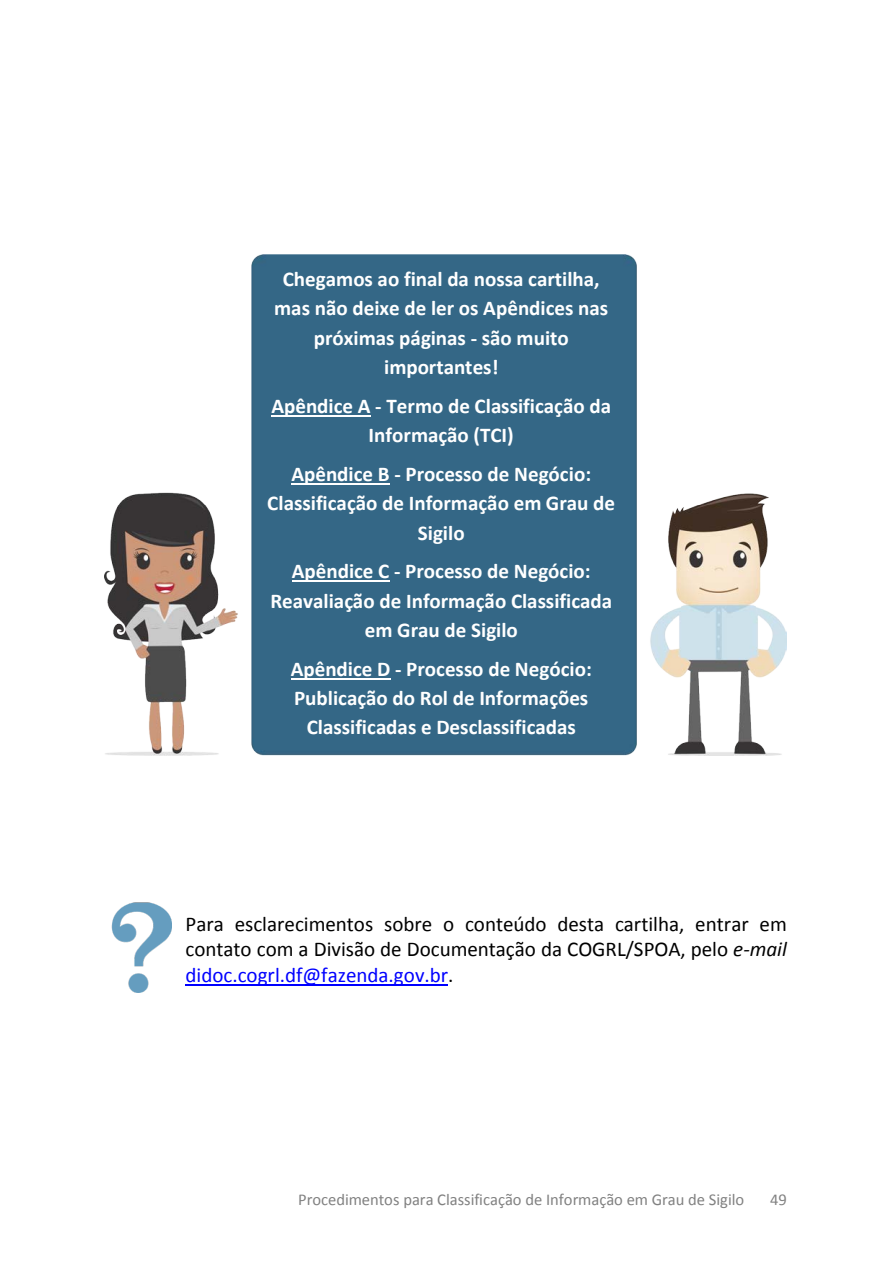
<style>
.page{position:relative;width:893px;height:1263px;background:#fff}
.page>*{position:absolute;margin:0;border:0;box-sizing:border-box;transform-origin:0 0}
.t1{font:700 21px/29.5px "Calibri";color:#fff;text-align:center}
.t2{font:21px/25.7px "Calibri";color:#000;text-align:justify}
.t3{font:16.5px "Calibri";color:#818181}
.s1{font-style:italic}
.s2{color:#00f}
</style>
<div class="page">
<img style="left:105px;top:254px;width:681px;height:501px">
<hr style="left:271px;top:415px;width:100px;height:1px;background:#fff">
<hr style="left:291px;top:483px;width:99px;height:1px;background:#fff">
<hr style="left:292px;top:580px;width:97px;height:2px;background:#fff">
<hr style="left:291px;top:678px;width:99px;height:1px;background:#fff">
<hr style="left:186px;top:984px;width:262px;height:1px;background:#00f">
<img style="left:111px;top:902px;width:61px;height:90px">
<p class="t1" style="left:274px;top:264px;width:335px">Chegamos ao final da nossa cartilha, mas não deixe de ler os Apêndices nas próximas páginas - são muito importantes!</p>
<p class="t1" style="left:271px;top:391px;width:341px">Apêndice A - Termo de Classificação da<br>Informação (TCI)</p>
<p class="t1" style="left:267px;top:459px;width:349px">Apêndice B - Processo de Negócio:<br>Classificação de Informação em Grau de<br>Sigilo</p>
<p class="t1" style="left:270px;top:556px;width:343px">Apêndice C - Processo de Negócio:<br>Reavaliação de Informação Classificada em Grau de Sigilo</p>
<p class="t1" style="left:291px;top:654px;width:303px">Apêndice D - Processo de Negócio:<br>Publicação do Rol de Informações<br>Classificadas e Desclassificadas</p>
<p class="t2" style="left:186px;top:911px;width:603px">Para esclarecimentos sobre o conteúdo desta cartilha, entrar em contato com a Divisão de Documentação da COGRL/SPOA, pelo <span class="s1">e-mail </span><span class="s2">didoc.cogrl.df@fazenda.gov.br</span>.</p>
<p class="t3" style="left:298px;top:1189px;width:448px">Procedimentos para Classificação de Informação em Grau de Sigilo</p>
<p class="t3" style="left:770px;top:1189px;width:18px">49</p>
</div>
